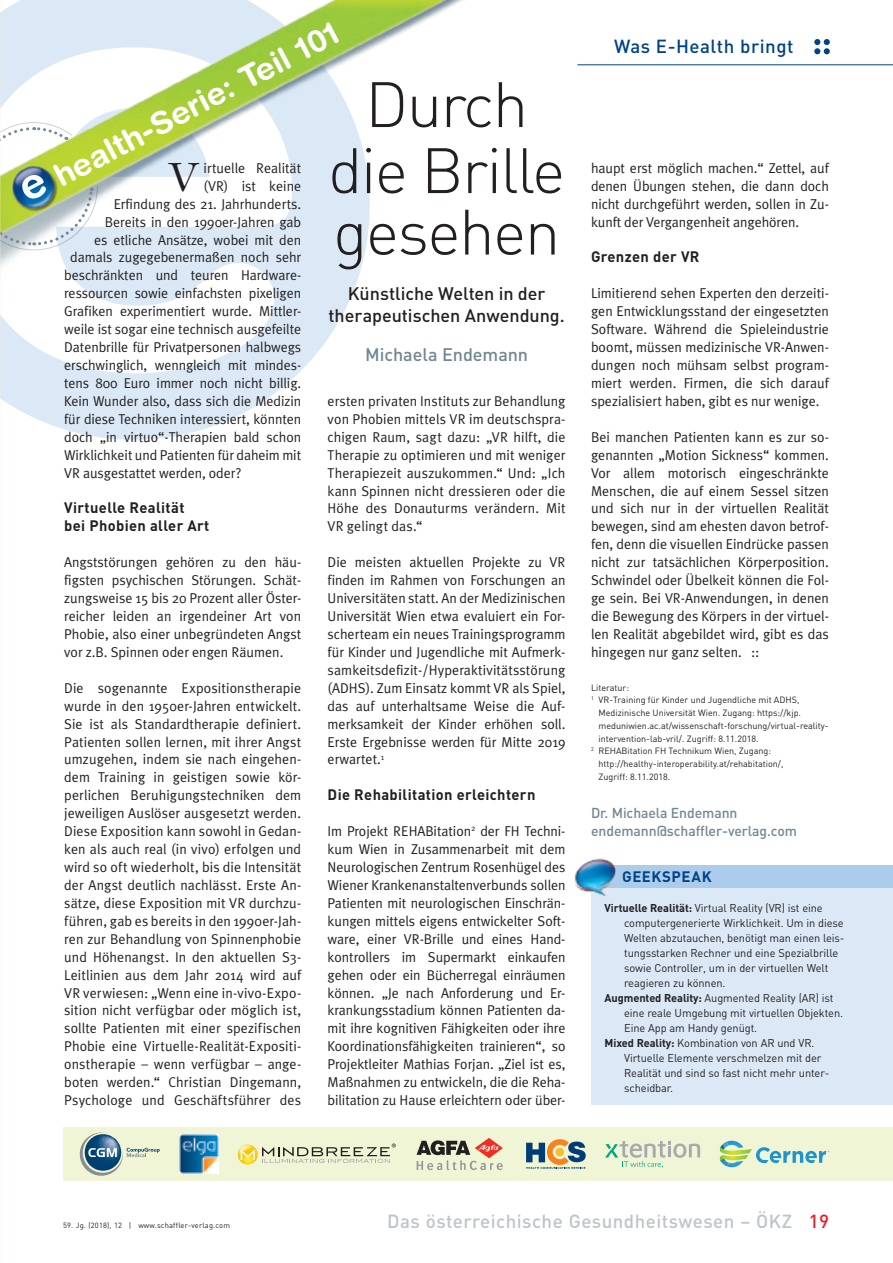
<style>
.page{position:relative;width:893px;height:1263px;background:#fff}
.page>*{position:absolute;margin:0;border:0;box-sizing:border-box;transform-origin:0 0}
.t1{font:63px/63.8px "DIN Light Alternate";letter-spacing:-.025em;color:#231f20;text-align:center}
.t2{font:39.45px "Janson Text LT Std";color:#231f20}
.t3{font:700 31.05px "Helvetica Rounded LT Std";color:#fff}
.t4{font:500 18.75px "DIN";letter-spacing:.025em;color:#bec4ca}
.t5{font:500 18.75px "DIN";letter-spacing:.025em;color:#014387}
.t6{font:500 18px/21.6px "DIN";letter-spacing:-.005em;color:#231f20;text-align:center}
.t7{font:500 18px "DIN";letter-spacing:-.005em;color:#728793}
.t8{font:700 15px/17.9px "DIN";letter-spacing:.025em;color:#231f20}
.t9{font:700 15px "DIN";letter-spacing:.035em;color:#014387}
.t10{font:14.25px/17.9px "Meta Plus Normal";letter-spacing:-.005em;color:#231f20;text-align:justify}
.t11{font:500 14.25px/18px "DIN";letter-spacing:-.005em;color:#728793}
.t12{font:11.25px "DIN";letter-spacing:-.01em;color:#231f20}
.t13{font:9px "DIN";color:#231f20}
.t14{font:7.5px "DIN";letter-spacing:.025em;color:#231f20}
.s1{font-weight:700}
.s2{color:#ee1d23}
</style>
<div class="page">
<svg style="left:814px;top:39px;width:16px;height:15px"></svg>
<hr style="left:577px;top:64px;width:316px;height:1px;background:#014387">
<svg style="left:0;top:334px;width:331px;height:106px;fill:#dbe9f6"></svg>
<svg style="left:0;top:334px;width:292px;height:39px"></svg>
<img style="left:0;top:0;width:463px;height:334px">
<svg style="left:0;top:122px;width:98px;height:129px"></svg>
<div style="left:591px;top:878px;width:302px;height:227px;background:#dbe9f6"></div>
<div style="left:591px;top:865px;width:302px;height:23px;background:#accceb"></div>
<img style="left:575px;top:858px;width:41px;height:38px">
<div style="left:64px;top:1127px;width:829px;height:54px;background:#f0f5d5"></div>
<svg style="left:238px;top:1143px;width:158px;height:21px"></svg>
<svg style="left:720px;top:1141px;width:109px;height:26px"></svg>
<svg style="left:605px;top:1141px;width:95px;height:26px"></svg>
<svg style="left:526px;top:1139px;width:60px;height:30px"></svg>
<svg style="left:80px;top:1132px;width:80px;height:44px"></svg>
<img style="left:179px;top:1134px;width:40px;height:39px">
<svg style="left:417px;top:1138px;width:86px;height:32px"></svg>
<h3 class="t3" style="left:48px;top:162px;width:318px;rotate:-28deg">health-Serie: Teil 101</h3>
<h1 class="t1" style="left:328px;top:72px;width:239px">Durch die Brille gesehen</h1>
<p class="t6" style="left:329px;top:283px;width:238px">Künstliche Welten in der therapeutischen Anwendung.</p>
<p class="t7" style="left:365px;top:343px;width:164px">Michaela Endemann</p>
<h2 class="t2" style="left:169px;top:152px;width:30px">V</h2>
<p class="t10" style="left:204px;top:159px;width:99px">irtuelle Realität</p>
<p class="t10" style="left:204px;top:177px;width:99px">(VR) ist keine</p>
<p class="t10" style="left:114px;top:195px;width:189px">Erfindung des 21. Jahrhunderts.</p>
<p class="t10" style="left:105px;top:213px;width:198px">Bereits in den 1990er-Jahren gab</p>
<p class="t10" style="left:94px;top:231px;width:209px">es etliche Ansätze, wobei mit den</p>
<p class="t10" style="left:70px;top:248px;width:233px">damals zugegebenermaßen noch sehr</p>
<p class="t10" style="left:64px;top:266px;width:237px">beschränkten und teuren Hardware-</p>
<p class="t10" style="left:64px;top:284px;width:239px">ressourcen sowie einfachsten pixeligen</p>
<p class="t10" style="left:64px;top:302px;width:239px">Grafiken experimentiert wurde. Mittler-</p>
<p class="t10" style="left:64px;top:320px;width:238px">weile ist sogar eine technisch ausgefeilte</p>
<p class="t10" style="left:64px;top:338px;width:239px">Datenbrille für Privatpersonen halbwegs</p>
<p class="t10" style="left:64px;top:356px;width:237px">erschwinglich, wenngleich mit mindes-</p>
<p class="t10" style="left:64px;top:374px;width:239px">tens 800 Euro immer noch nicht billig.</p>
<p class="t10" style="left:64px;top:392px;width:239px">Kein Wunder also, dass sich die Medizin</p>
<p class="t10" style="left:64px;top:410px;width:239px">für diese Techniken interessiert, könnten</p>
<p class="t10" style="left:64px;top:428px;width:239px">doch „in virtuo“-Therapien bald schon</p>
<p class="t10" style="left:64px;top:446px;width:239px">Wirklichkeit und Patienten für daheim mit</p>
<p class="t10" style="left:64px;top:464px;width:179px">VR ausgestattet werden, oder?</p>
<p class="t8" style="left:64px;top:498px;width:147px">Virtuelle Realität<br>bei Phobien aller Art</p>
<p class="t10" style="left:64px;top:553px;width:239px">Angststörungen gehören zu den häu&shy;figsten psychischen Störungen. Schät&shy;zungsweise 15 bis 20 Prozent aller Öster&shy;reicher leiden an irgendeiner Art von Phobie, also einer unbegründeten Angst vor z.B. Spinnen oder engen Räumen.</p>
<p class="t10" style="left:64px;top:679px;width:239px">Die sogenannte Expositionstherapie wurde in den 1950er-Jahren entwickelt.<br>Sie ist als Standardtherapie definiert.<br>Patienten sollen lernen, mit ihrer Angst umzugehen, indem sie nach eingehen&shy;dem Training in geistigen sowie kör&shy;perlichen Beruhigungstechniken dem jeweiligen Auslöser ausgesetzt werden.<br>Diese Exposition kann sowohl in Gedan&shy;ken als auch real (in vivo) erfolgen und wird so oft wiederholt, bis die Intensität der Angst deutlich nachlässt. Erste An&shy;sätze, diese Exposition mit VR durchzu&shy;führen, gab es bereits in den 1990er-Jah&shy;ren zur Behandlung von Spinnenphobie und Höhenangst. In den aktuellen S3- Leitlinien aus dem Jahr 2014 wird auf VR verwiesen: „Wenn eine in-vivo-Expo&shy;sition nicht verfügbar oder möglich ist, sollte Patienten mit einer spezifischen Phobie eine Virtuelle-Realität-Expositi&shy;onstherapie – wenn verfügbar – ange&shy;boten werden.“ Christian Dingemann, Psychologe und Geschäftsführer des</p>
<p class="t10" style="left:328px;top:392px;width:239px">ersten privaten Instituts zur Behandlung von Phobien mittels VR im deutschspra&shy;chigen Raum, sagt dazu: „VR hilft, die Therapie zu optimieren und mit weniger Therapiezeit auszukommen.“ Und: „Ich kann Spinnen nicht dressieren oder die Höhe des Donauturms verändern. Mit VR gelingt das.“</p>
<p class="t10" style="left:328px;top:553px;width:239px">Die meisten aktuellen Projekte zu VR finden im Rahmen von Forschungen an Universitäten statt. An der Medizinischen Universität Wien etwa evaluiert ein For&shy;scherteam ein neues Trainingsprogramm für Kinder und Jugendliche mit Aufmerk&shy;samkeitsdefizit-/Hyperaktivitätsstörung (ADHS). Zum Einsatz kommt VR als Spiel, das auf unterhaltsame Weise die Auf&shy;merksamkeit der Kinder erhöhen soll.<br>Erste Ergebnisse werden für Mitte 2019 erwartet.<sup>1</sup></p>
<p class="t8" style="left:328px;top:785px;width:209px">Die Rehabilitation erleichtern</p>
<p class="t10" style="left:328px;top:822px;width:239px">Im Projekt REHABitation<sup>2</sup> der FH Techni&shy;kum Wien in Zusammenarbeit mit dem Neurologischen Zentrum Rosenhügel des Wiener Krankenanstaltenverbunds sollen Patienten mit neurologischen Einschrän&shy;kungen mittels eigens entwickelter Soft&shy;ware, einer VR-Brille und eines Hand&shy;kontrollers im Supermarkt einkaufen gehen oder ein Bücherregal einräumen können. „Je nach Anforderung und Er&shy;krankungsstadium können Patienten da&shy;mit ihre kognitiven Fähigkeiten oder ihre Koordinationsfähigkeiten trainieren“, so Projektleiter Mathias Forjan. „Ziel ist es, Maßnahmen zu entwickeln, die die Reha&shy;bilitation zu Hause erleichtern oder über-</p>
<h3 class="t5" style="left:614px;top:35px;width:181px">Was E-Health bringt</h3>
<p class="t10" style="left:591px;top:159px;width:239px">haupt erst möglich machen.“ Zettel, auf denen Übungen stehen, die dann doch nicht durchgeführt werden, sollen in Zu&shy;kunft der Vergangenheit angehören.</p>
<p class="t8" style="left:591px;top:247px;width:110px">Grenzen der VR</p>
<p class="t10" style="left:591px;top:284px;width:239px">Limitierend sehen Experten den derzeiti&shy;gen Entwicklungsstand der eingesetzten Software. Während die Spieleindustrie boomt, müssen medizinische VR-Anwen&shy;dungen noch mühsam selbst program&shy;miert werden. Firmen, die sich darauf spezialisiert haben, gibt es nur wenige.</p>
<p class="t10" style="left:591px;top:428px;width:239px">Bei manchen Patienten kann es zur so&shy;genannten „Motion Sickness“ kommen.<br>Vor allem motorisch eingeschränkte Menschen, die auf einem Sessel sitzen und sich nur in der virtuellen Realität bewegen, sind am ehesten davon betrof&shy;fen, denn die visuellen Eindrücke passen nicht zur tatsächlichen Körperposition.<br>Schwindel oder Übelkeit können die Fol&shy;ge sein. Bei VR-Anwendungen, in denen die Bewegung des Körpers in der virtuel&shy;len Realität abgebildet wird, gibt es das hingegen nur ganz selten. ::</p>
<p class="t13" style="left:591px;top:682px;width:40px">Literatur:</p>
<p class="t13" style="left:591px;top:694px;width:210px"><sup>1</sup> VR-Training für Kinder und Jugendliche mit ADHS,</p>
<p class="t13" style="left:598px;top:707px;width:204px">Medizinische Universität Wien. Zugang: https://kjp.</p>
<p class="t13" style="left:598px;top:720px;width:232px">meduniwien.ac.at/wissenschaft-forschung/virtual-reality-</p>
<p class="t13" style="left:598px;top:733px;width:162px">intervention-lab-vril/. Zugriff: 8.11.2018.</p>
<p class="t13" style="left:591px;top:745px;width:182px"><sup>2</sup> REHABitation FH Technikum Wien, Zugang:</p>
<p class="t13" style="left:598px;top:758px;width:186px">http://healthy-interoperability.at/rehabitation/,</p>
<p class="t13" style="left:598px;top:771px;width:73px">Zugriff: 8.11.2018.</p>
<p class="t11" style="left:591px;top:804px;width:208px">Dr. Michaela Endemann endemann@schaffler-verlag.com</p>
<p class="t9" style="left:622px;top:867px;width:91px">GEEKSPEAK</p>
<p class="t12" style="left:605px;top:901px;width:220px"><span class="s1">Virtuelle Realität:</span> Virtual Reality (VR) ist eine</p>
<p class="t12" style="left:624px;top:916px;width:221px">computergenerierte Wirklichkeit. Um in diese</p>
<p class="t12" style="left:624px;top:931px;width:220px">Welten abzutauchen, benötigt man einen leis-</p>
<p class="t12" style="left:624px;top:946px;width:216px">tungsstarken Rechner und eine Spezialbrille</p>
<p class="t12" style="left:624px;top:961px;width:206px">sowie Controller, um in der virtuellen Welt</p>
<p class="t12" style="left:624px;top:976px;width:103px">reagieren zu können.</p>
<p class="t12" style="left:605px;top:991px;width:230px"><span class="s1">Augmented Reality:</span> Augmented Reality (AR) ist</p>
<p class="t12" style="left:624px;top:1006px;width:220px">eine reale Umgebung mit virtuellen Objekten.</p>
<p class="t12" style="left:624px;top:1021px;width:135px">Eine App am Handy genügt.</p>
<p class="t12" style="left:605px;top:1036px;width:211px"><span class="s1">Mixed Reality:</span> Kombination von AR und VR.</p>
<p class="t12" style="left:624px;top:1051px;width:199px">Virtuelle Elemente verschmelzen mit der</p>
<p class="t12" style="left:624px;top:1066px;width:207px">Realität und sind so fast nicht mehr unter-</p>
<p class="t12" style="left:624px;top:1081px;width:51px">scheidbar.</p>
<p class="t14" style="left:63px;top:1220px;width:168px">59. Jg. (2018), 12 | www.schaffler-verlag.com</p>
<h3 class="t4" style="left:387px;top:1209px;width:443px">Das österreichische Gesundheitswesen – ÖKZ <span class="s2">19</span></h3>
</div>
